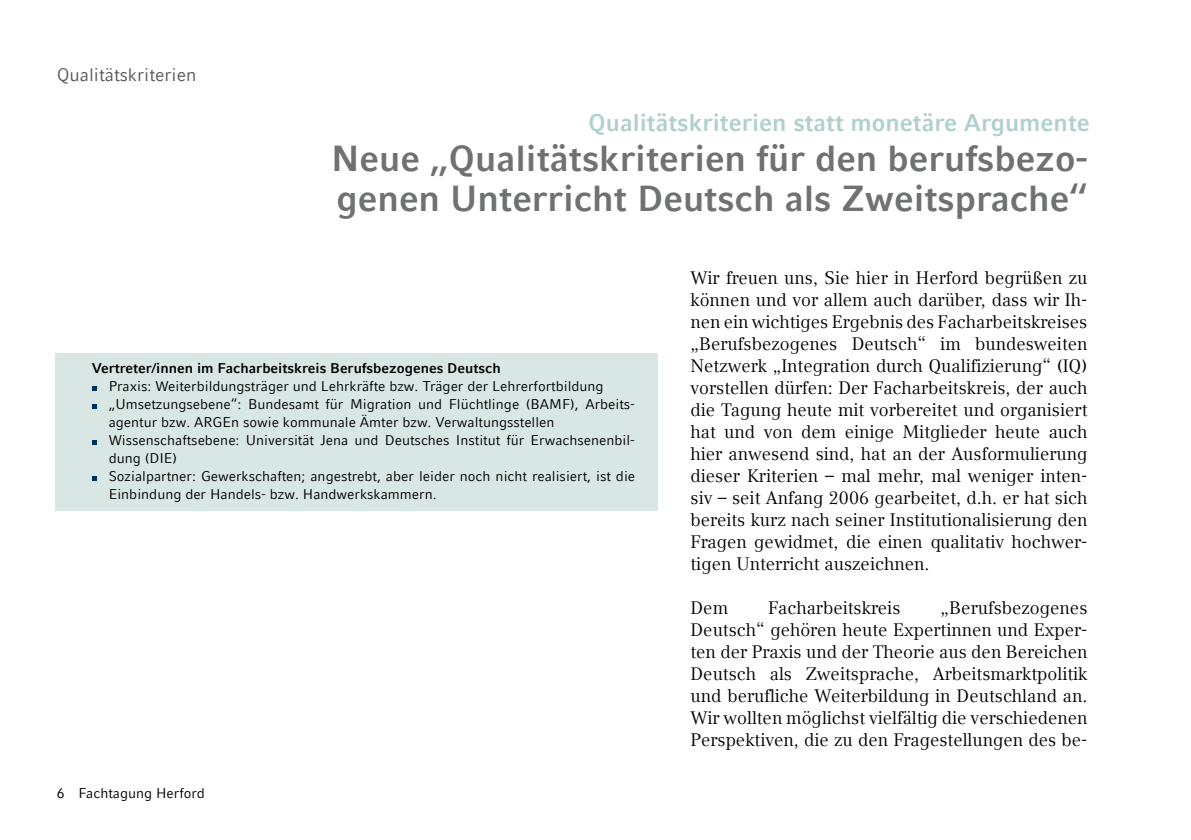
<style>
.page{position:relative;width:1191px;height:840px;background:#fff}
.page>*{position:absolute;margin:0;border:0;box-sizing:border-box;transform-origin:0 0}
.t1{font:700 36px/40px "Compatil Fact LT Com";color:#707173}
.t2{font:700 24px "Compatil Fact LT Com";color:#b0d0cb}
.t3{font:18px/22px "Compatil Text LT Com";color:#000;text-align:justify}
.t4{font:18px "Compatil Fact LT Com";color:#58585a}
.t5{font:14px/18px "Compatil Fact LT Com";color:#000}
.t6{font:700 14px "Compatil Fact LT Com";color:#000}
</style>
<div class="page">
<div style="left:56px;top:353px;width:602px;height:157px;background:#d9e7e4"></div>
<svg style="left:92px;top:386px;width:5px;height:4px"></svg>
<svg style="left:92px;top:404px;width:5px;height:4px"></svg>
<svg style="left:92px;top:440px;width:5px;height:4px"></svg>
<svg style="left:92px;top:476px;width:5px;height:4px"></svg>
<p class="t4" style="left:57px;top:64px;width:141px">Qualitätskriterien</p>
<h2 class="t2" style="left:588px;top:109px;width:503px">Qualitätskriterien statt monetäre Argumente</h2>
<h1 class="t1" style="left:331px;top:138px;width:758px">Neue „Qualitätskriterien für den berufsbezo&shy;genen Unterricht Deutsch als Zweitsprache“</h1>
<p class="t6" style="left:92px;top:359px;width:410px">Vertreter/innen im Facharbeitskreis Berufsbezogenes Deutsch</p>
<p class="t5" style="left:109px;top:376px;width:528px">Praxis: Weiterbildungsträger und Lehrkräfte bzw. Träger der Lehrerfortbildung „Umsetzungsebene“: Bundesamt für Migration und Flüchtlinge (BAMF), Arbeits&shy;agentur bzw. ARGEn sowie kommunale Ämter bzw. Verwaltungsstellen Wissenschaftsebene: Universität Jena und Deutsches Institut für Erwachsenenbil&shy;dung (DIE)<br>Sozialpartner: Gewerkschaften; angestrebt, aber leider noch nicht realisiert, ist die Einbindung der Handels- bzw. Handwerkskammern.</p>
<p class="t5" style="left:57px;top:783px;width:150px">6 Fachtagung Herford</p>
<p class="t3" style="left:690px;top:266px;width:398px">Wir freuen uns, Sie hier in Herford begrüßen zu können und vor allem auch darüber, dass wir Ih&shy;nen ein wichtiges Ergebnis des Facharbeitskreises „Berufsbezogenes Deutsch“ im bundesweiten Netzwerk „Integration durch Qualifizierung“ (IQ) vorstellen dürfen: Der Facharbeitskreis, der auch die Tagung heute mit vorbereitet und organisiert hat und von dem einige Mitglieder heute auch hier anwesend sind, hat an der Ausformulierung dieser Kriterien – mal mehr, mal weniger inten&shy;siv – seit Anfang 2006 gearbeitet, d.h. er hat sich bereits kurz nach seiner Institutionalisierung den Fragen gewidmet, die einen qualitativ hochwer&shy;tigen Unterricht auszeichnen.</p>
<p class="t3" style="left:690px;top:596px;width:39px">Dem</p>
<p class="t3" style="left:768px;top:596px;width:134px">Facharbeitskreis</p>
<p class="t3" style="left:690px;top:596px;width:398px;text-indent:250px">„Berufsbezogenes Deutsch“ gehören heute Expertinnen und Exper&shy;ten der Praxis und der Theorie aus den Bereichen Deutsch als Zweitsprache, Arbeitsmarktpolitik und berufliche Weiterbildung in Deutschland an.<br>Wir wollten möglichst vielfältig die verschiedenen Perspektiven, die zu den Fragestellungen des be-</p>
</div>
